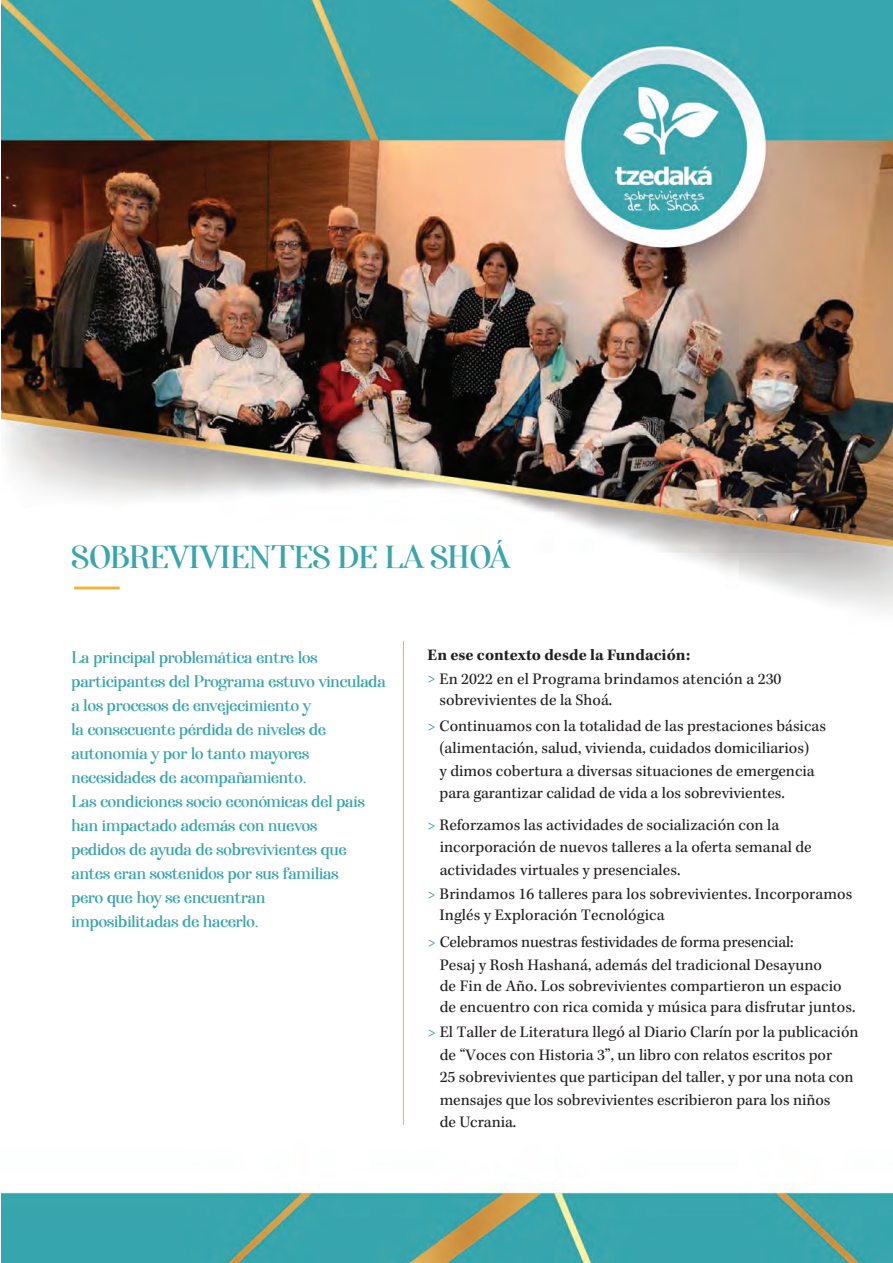
<style>
.page{position:relative;width:893px;height:1263px;background:#fff}
.page>*{position:absolute;margin:0;border:0;box-sizing:border-box;transform-origin:0 0}
.t1{font:31.5px "Afterglow";color:#39a5ac}
.t2{font:16.5px/22.5px "Kepler Std";color:#231f20}
.t3{font:16.5px/24px "Afterglow";color:#39a5ac}
.s1{font-weight:700}
.s2{color:#39a5ac}
</style>
<div class="page">
<img style="left:1px;top:0;width:892px;height:1263px">
<hr style="left:74px;top:586px;width:46px;height:3px;background:#ebb637">
<hr style="left:403px;top:641px;width:1px;height:484px;background:#ebb637">
<h1 class="t1" style="left:71px;top:538px;width:439px">SOBREVIVIENTES DE LA SHOÁ</h1>
<p class="t3" style="left:71px;top:645px;width:316px">La principal problemática entre los participantes del Programa estuvo vinculada a los procesos de envejecimiento y<br>la consecuente pérdida de niveles de autonomía y por lo tanto mayores necesidades de acompañamiento.<br>Las condiciones socio económicas del país han impactado además con nuevos<br>pedidos de ayuda de sobrevivientes que antes eran sostenidos por sus familias<br>pero que hoy se encuentran<br>imposibilitadas de hacerlo.</p>
<p class="t2" style="left:428px;top:643px;width:355px;line-height:24px"><span class="s1">En ese contexto desde la Fundación:<br></span><span class="s2">&gt;</span> En 2022 en el Programa brindamos atención a 230</p>
<p class="t2" style="left:428px;top:687px;width:400px;line-height:25.8px;text-indent:12px">sobrevivientes de la Shoá.<br><span class="s2">&gt;</span> Continuamos con la totalidad de las prestaciones básicas</p>
<p class="t2" style="left:440px;top:738px;width:377px">(alimentación, salud, vivienda, cuidados domiciliarios) y dimos cobertura a diversas situaciones de emergencia para garantizar calidad de vida a los sobrevivientes.</p>
<p class="t2" style="left:440px;top:814px;width:373px;text-indent:-12px"><span class="s2">&gt;</span> Reforzamos las actividades de socialización con la incorporación de nuevos talleres a la oferta semanal de actividades virtuales y presenciales.</p>
<p class="t2" style="left:440px;top:884px;width:414px;line-height:21px;text-indent:-12px"><span class="s2">&gt;</span> Brindamos 16 talleres para los sobrevivientes. Incorporamos<br>Inglés y Exploración Tecnológica</p>
<p class="t2" style="left:440px;top:931px;width:384px;text-indent:-12px"><span class="s2">&gt;</span> Celebramos nuestras festividades de forma presencial:<br>Pesaj y Rosh Hashaná, además del tradicional Desayuno</p>
<p class="t2" style="left:440px;top:976px;width:417px;line-height:21px">de Fin de Año. Los sobrevivientes compartieron un espacio de encuentro con rica comida y música para disfrutar juntos.</p>
<p class="t2" style="left:440px;top:1021px;width:420px;text-indent:-12px"><span class="s2">&gt;</span> El Taller de Literatura llegó al Diario Clarín por la publicación de “Voces con Historia 3”, un libro con relatos escritos por<br>25 sobrevivientes que participan del taller, y por una nota con mensajes que los sobrevivientes escribieron para los niños<br>de Ucrania.</p>
</div>
